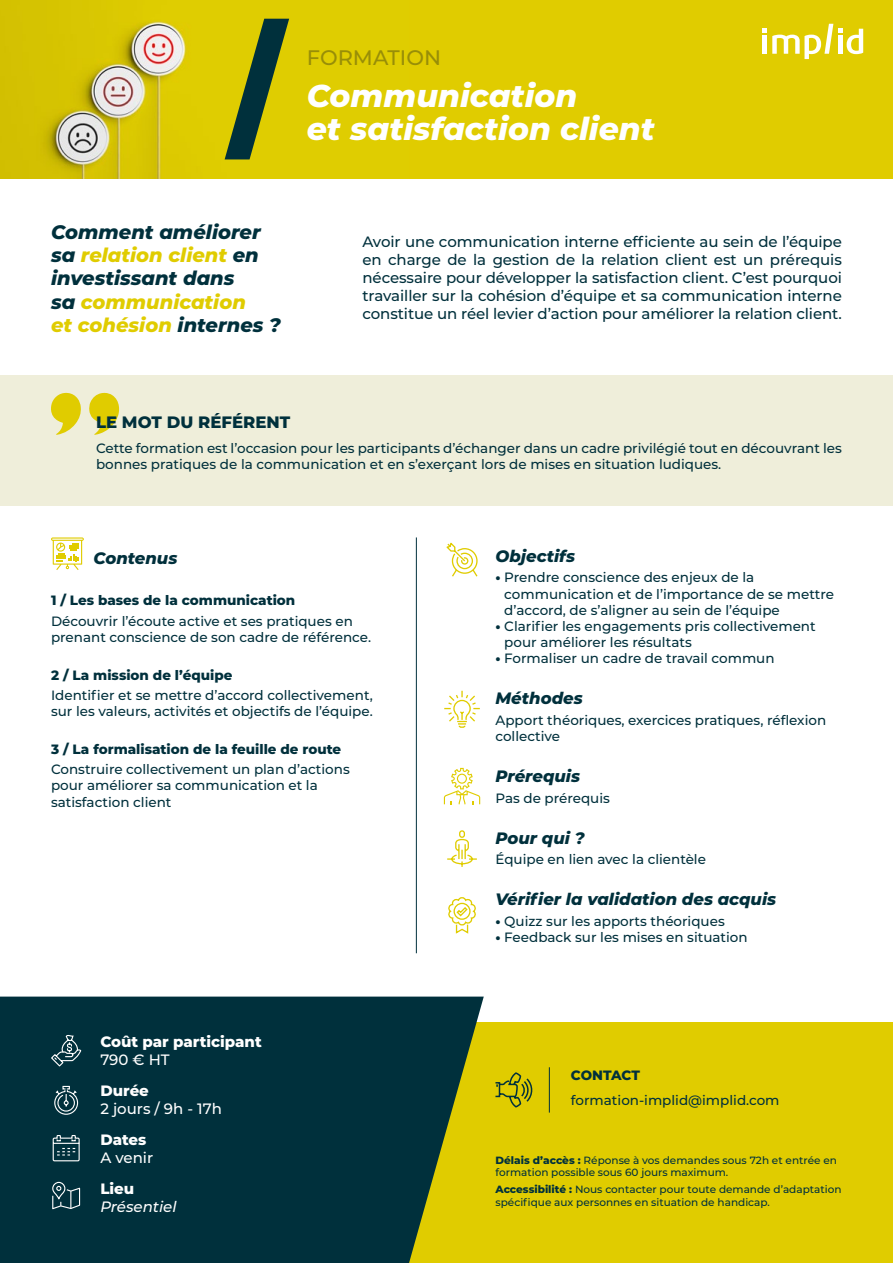
<style>
.page{position:relative;width:893px;height:1263px;background:#fff}
.page>*{position:absolute;margin:0;border:0;box-sizing:border-box;transform-origin:0 0}
.t1{font:italic 800 31.5px/33px "Montserrat";color:#fff}
.t2{font:500 21px "Montserrat";color:#988e08}
.t3{font:italic 800 19.5px/23.4px "Montserrat";color:#00303c}
.t4{font:italic 800 16.5px "Montserrat";color:#00303c}
.t5{font:800 16.5px "Montserrat";color:#00303c}
.t6{font:500 15px/18px "Montserrat";letter-spacing:-.005em;color:#00303c;text-align:justify}
.t7{font:800 15px "Montserrat";color:#fff}
.t8{font:500 15px "Montserrat";color:#fff}
.t9{font:italic 500 15px "Montserrat";color:#fff}
.t10{font:500 13.5px/16.2px "Montserrat";color:#00303c}
.t11{font:800 13.5px "Montserrat";color:#00303c}
.t12{font:500 10.5px/12.6px "Montserrat";color:#00303c}
.s1{color:#e0cc00}
.s2{font-weight:800}
</style>
<div class="page">
<div style="left:0;top:375px;width:893px;height:130px;background:#efeeda"></div>
<div style="left:0;top:0;width:893px;height:178px;background:#e0cc00"></div>
<img style="left:0;top:0;width:289px;height:178px">
<svg style="left:51px;top:537px;width:33px;height:33px"></svg>
<hr style="left:416px;top:537px;width:1px;height:416px;background:#00303c">
<svg style="left:446px;top:542px;width:32px;height:35px"></svg>
<svg style="left:444px;top:690px;width:36px;height:38px"></svg>
<svg style="left:448px;top:897px;width:28px;height:37px"></svg>
<svg style="left:89px;top:393px;width:30px;height:42px"></svg>
<svg style="left:51px;top:393px;width:30px;height:42px"></svg>
<svg style="left:444px;top:768px;width:36px;height:36px"></svg>
<svg style="left:447px;top:830px;width:30px;height:37px"></svg>
<svg style="left:762px;top:24px;width:101px;height:35px"></svg>
<svg style="left:225px;top:19px;width:64px;height:140px"></svg>
<div style="left:0;top:1023px;width:893px;height:240px;background:#e0cc00"></div>
<svg style="left:0;top:996px;width:484px;height:267px;background:#123c37"></svg>
<hr style="left:549px;top:1067px;width:1px;height:45px;background:#00303c">
<svg style="left:54px;top:1085px;width:25px;height:30px"></svg>
<svg style="left:52px;top:1181px;width:29px;height:29px"></svg>
<svg style="left:50px;top:1034px;width:32px;height:33px"></svg>
<svg style="left:52px;top:1134px;width:28px;height:28px"></svg>
<svg style="left:494px;top:1022px;width:39px;height:86px"></svg>
<h2 class="t2" style="left:307px;top:43px;width:136px">FORMATION</h2>
<h1 class="t1" style="left:307px;top:77px;width:349px">Communication<br>et satisfaction client</h1>
<h3 class="t3" style="left:51px;top:219px;width:231px">Comment améliorer sa <span class="s1">relation client</span> en investissant dans<br>sa <span class="s1">communication<br>et cohésion</span> internes ?</h3>
<p class="t6" style="left:362px;top:232px;width:481px">Avoir une communication interne efficiente au sein de l’équipe en charge de la gestion de la relation client est un prérequis nécessaire pour développer la satisfaction client. C’est pourquoi travailler sur la cohésion d’équipe et sa communication interne constitue un réel levier d’action pour améliorer la relation client.</p>
<p class="t5" style="left:96px;top:410px;width:196px">LE MOT DU RÉFÉRENT</p>
<p class="t10" style="left:96px;top:439px;width:747px">Cette formation est l’occasion pour les participants d’échanger dans un cadre privilégié tout en découvrant les bonnes pratiques de la communication et en s’exerçant lors de mises en situation ludiques.</p>
<p class="t4" style="left:93px;top:546px;width:85px">Contenus</p>
<p class="t11" style="left:51px;top:591px;width:246px">1 / Les bases de la communication</p>
<p class="t10" style="left:51px;top:612px;width:322px">Découvrir l’écoute active et ses pratiques en prenant conscience de son cadre de référence.</p>
<p class="t11" style="left:51px;top:665px;width:183px">2 / La mission de l’équipe</p>
<p class="t10" style="left:51px;top:687px;width:323px">Identifier et se mettre d’accord collectivement, sur les valeurs, activités et objectifs de l’équipe.</p>
<p class="t11" style="left:51px;top:739px;width:292px">3 / La formalisation de la feuille de route</p>
<p class="t10" style="left:51px;top:761px;width:300px">Construire collectivement un plan d’actions pour améliorer sa communication et la satisfaction client</p>
<p class="t7" style="left:100px;top:1031px;width:163px">Coût par participant</p>
<p class="t8" style="left:100px;top:1049px;width:71px">790 € HT</p>
<p class="t7" style="left:100px;top:1080px;width:50px">Durée</p>
<p class="t8" style="left:100px;top:1098px;width:123px">2 jours / 9h - 17h</p>
<p class="t7" style="left:100px;top:1128px;width:48px">Dates</p>
<p class="t8" style="left:100px;top:1147px;width:54px">A venir</p>
<p class="t7" style="left:100px;top:1177px;width:35px">Lieu</p>
<p class="t9" style="left:100px;top:1196px;width:78px">Présentiel</p>
<p class="t4" style="left:495px;top:544px;width:81px">Objectifs</p>
<p class="t10" style="left:504px;top:569px;width:331px;text-indent:-9px"><span class="s2">•</span> Prendre conscience des enjeux de la communication et de l’importance de se mettre d’accord, de s’aligner au sein de l’équipe</p>
<p class="t10" style="left:504px;top:617px;width:313px;text-indent:-9px"><span class="s2">•</span> Clarifier les engagements pris collectivement pour améliorer les résultats</p>
<p class="t10" style="left:495px;top:650px;width:281px"><span class="s2">•</span> Formaliser un cadre de travail commun</p>
<p class="t4" style="left:495px;top:686px;width:89px">Méthodes</p>
<p class="t10" style="left:495px;top:711px;width:332px">Apport théoriques, exercices pratiques, réflexion collective</p>
<p class="t4" style="left:495px;top:764px;width:86px">Prérequis</p>
<p class="t10" style="left:495px;top:789px;width:116px">Pas de prérequis</p>
<p class="t4" style="left:495px;top:826px;width:91px">Pour qui ?</p>
<p class="t10" style="left:495px;top:851px;width:212px">Équipe en lien avec la clientèle</p>
<p class="t4" style="left:495px;top:887px;width:282px">Vérifier la validation des acquis</p>
<p class="t10" style="left:495px;top:912px;width:231px"><span class="s2">•</span> Quizz sur les apports théoriques</p>
<p class="t10" style="left:495px;top:928px;width:254px"><span class="s2">•</span> Feedback sur les mises en situation</p>
<p class="t11" style="left:571px;top:1066px;width:71px">CONTACT</p>
<p class="t10" style="left:571px;top:1091px;width:210px">formation-implid@implid.com</p>
<p class="t12" style="left:495px;top:1153px;width:343px"><span class="s2">Délais d’accès :</span> Réponse à vos demandes sous 72h et entrée en formation possible sous 60 jours maximum.</p>
<p class="t12" style="left:495px;top:1182px;width:348px"><span class="s2">Accessibilité :</span> Nous contacter pour toute demande d’adaptation spécifique aux personnes en situation de handicap.</p>
</div>
